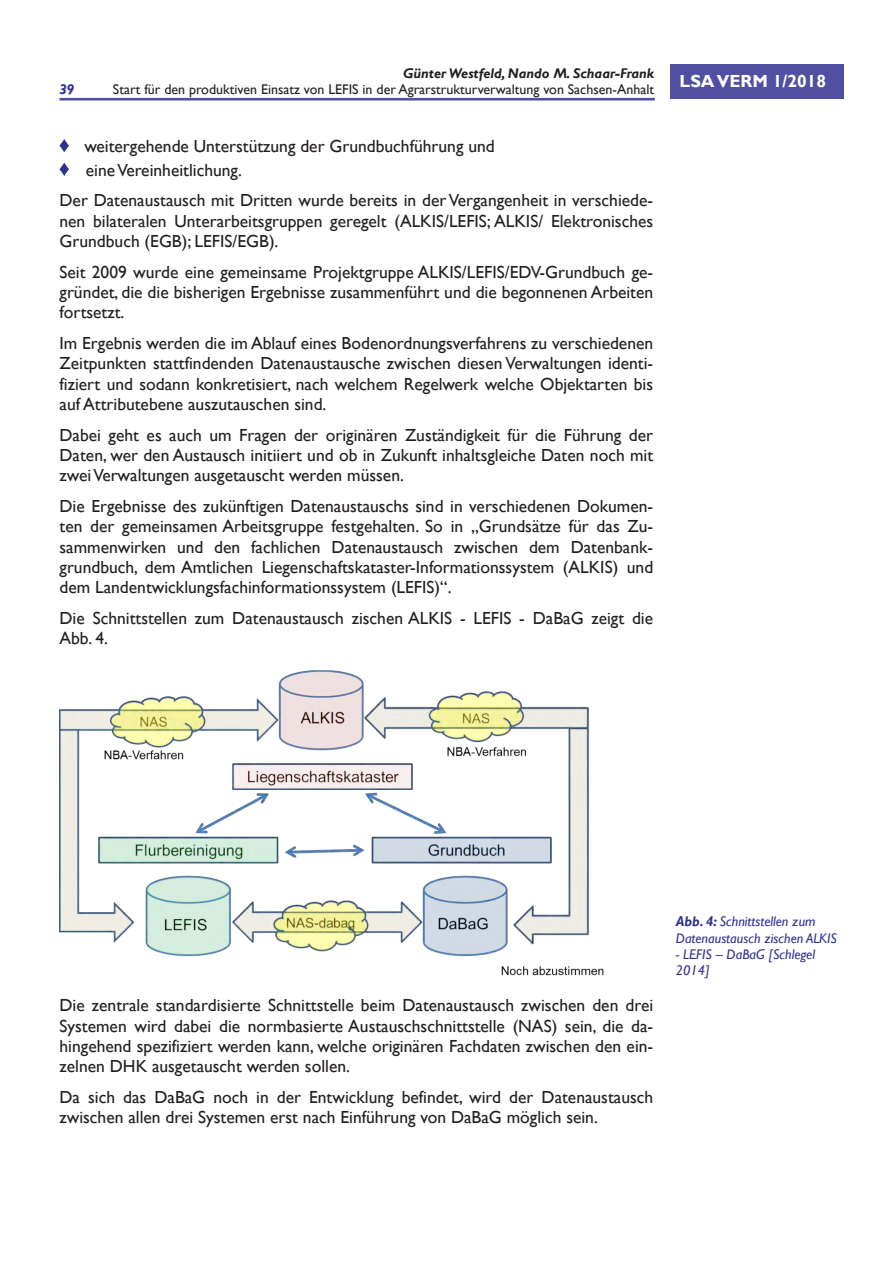
<style>
.page{position:relative;width:888px;height:1270px;background:#fff}
.page>*{position:absolute;margin:0;border:0;box-sizing:border-box;transform-origin:0 0}
.t1{font:17.5px/20.3px "Gill Sans";color:#231f20;text-align:justify}
.t2{font:700 17.5px "Gill Sans";color:#fff}
.t3{font:14px "Gill Sans";color:#231f20}
.t4{font:italic 14px/16.3px "Gill Sans";color:#2e3092}
.t5{font:italic 700 14px "Gill Sans";color:#231f20}
.t6{font:italic 700 14px "Gill Sans";color:#2e3092}
.s1{font-weight:700}
</style>
<div class="page">
<div style="left:670px;top:64px;width:173px;height:35px;background:#504fa1"></div>
<hr style="left:60px;top:98px;width:595px;height:3px;background:#504fa1">
<img style="left:60px;top:671px;width:544px;height:305px">
<p class="t6" style="left:60px;top:81px;width:16px">39</p>
<p class="t5" style="left:403px;top:65px;width:252px">Günter Westfeld, Nando M. Schaar-Frank</p>
<p class="t3" style="left:113px;top:81px;width:543px">Start für den produktiven Einsatz von LEFIS in der Agrarstrukturverwaltung von Sachsen-Anhalt</p>
<p class="t1" style="left:84px;top:135px;width:412px;line-height:23.6px">weitergehende Unterstützung der Grundbuchführung und eine Vereinheitlichung.</p>
<p class="t1" style="left:60px;top:191px;width:595px">Der Datenaustausch mit Dritten wurde bereits in der Vergangenheit in verschiede&shy;nen bilateralen Unterarbeitsgruppen geregelt (ALKIS/LEFIS; ALKIS/ Elektronisches Grundbuch (EGB); LEFIS/EGB).</p>
<p class="t1" style="left:60px;top:262px;width:595px">Seit 2009 wurde eine gemeinsame Projektgruppe ALKIS/LEFIS/EDV-Grundbuch ge&shy;gründet, die die bisherigen Ergebnisse zusammenführt und die begonnenen Arbeiten fortsetzt.</p>
<p class="t1" style="left:60px;top:333px;width:595px">Im Ergebnis werden die im Ablauf eines Bodenordnungsverfahrens zu verschiedenen Zeitpunkten stattfindenden Datenaustausche zwischen diesen Verwaltungen identi&shy;fiziert und sodann konkretisiert, nach welchem Regelwerk welche Objektarten bis auf Attributebene auszutauschen sind.</p>
<p class="t1" style="left:60px;top:425px;width:595px">Dabei geht es auch um Fragen der originären Zuständigkeit für die Führung der Daten, wer den Austausch initiiert und ob in Zukunft inhaltsgleiche Daten noch mit zwei Verwaltungen ausgetauscht werden müssen.</p>
<p class="t1" style="left:60px;top:496px;width:595px">Die Ergebnisse des zukünftigen Datenaustauschs sind in verschiedenen Dokumen&shy;ten der gemeinsamen Arbeitsgruppe festgehalten. So in „Grundsätze für das Zu&shy;sammenwirken und den fachlichen Datenaustausch zwischen dem Datenbank&shy;grundbuch, dem Amtlichen Liegenschaftskataster-Informationssystem (ALKIS) und dem Landentwicklungsfachinformationssystem (LEFIS)“.</p>
<p class="t1" style="left:60px;top:608px;width:595px">Die Schnittstellen zum Datenaustausch zischen ALKIS - LEFIS - DaBaG zeigt die<br>Abb. 4.</p>
<p class="t2" style="left:680px;top:70px;width:148px">LSA VERM 1/2018</p>
<p class="t1" style="left:60px;top:995px;width:595px">Die zentrale standardisierte Schnittstelle beim Datenaustausch zwischen den drei Systemen wird dabei die normbasierte Austauschschnittstelle (NAS) sein, die da&shy;hingehend spezifiziert werden kann, welche originären Fachdaten zwischen den ein&shy;zelnen DHK ausgetauscht werden sollen.</p>
<p class="t1" style="left:60px;top:1087px;width:595px">Da sich das DaBaG noch in der Entwicklung befindet, wird der Datenaustausch zwischen allen drei Systemen erst nach Einführung von DaBaG möglich sein.</p>
<p class="t4" style="left:676px;top:914px;width:163px"><span class="s1">Abb. 4:</span> Schnittstellen zum<br>Datenaustausch zischen ALKIS</p>
<p class="t4" style="left:676px;top:946px;width:141px">- LEFIS – DaBaG [Schlegel<br>2014]</p>
</div>
